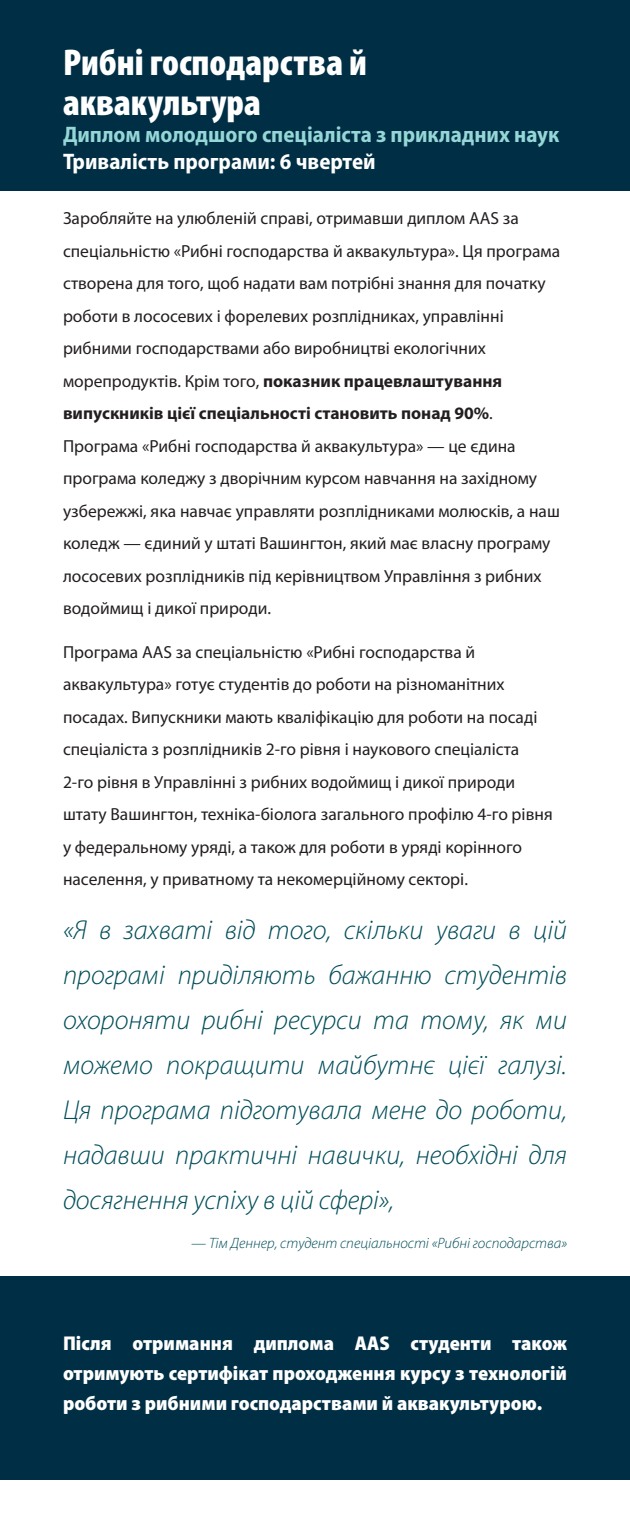
<style>
.page{position:relative;width:630px;height:1530px;background:#fff}
.page>*{position:absolute;margin:0;border:0;box-sizing:border-box;transform-origin:0 0}
.t1{font:900 condensed 37.5px/40px "Myriad Pro";color:#fff}
.BODY{font:italic 300 27.5px/45px "Myriad Pro";color:#004d59;text-align:justify}
.t2{font:700 semi-condensed 22.5px "Myriad Pro";color:#95d6d6}
.DEGREE-DETAIL{font:700 semi-condensed 22.5px "Myriad Pro";color:#fff}
.Body{font:900 semi-condensed 20px/30px "Myriad Pro";color:#fff;text-align:justify}
.Body-2{font:17.5px/32.5px "Myriad Pro";color:#231f20}
.BODY-2{font:italic 300 15px "Myriad Pro";color:#004d59}
.s1{font-weight:700}
</style>
<div class="page">
<div style="left:0;top:1276px;width:630px;height:204px;background:#002f45"></div>
<div style="left:0;top:0;width:630px;height:191px;background:#002f45"></div>
<p class="t1" style="left:63px;top:42px;width:305px">Рибні господарства й аквакультура</p>
<p class="t2" style="left:63px;top:120px;width:498px">Диплом молодшого спеціаліста з прикладних наук</p>
<p class="DEGREE-DETAIL" style="left:63px;top:147px;width:314px">Тривалість програми: 6 чвертей</p>
<p class="Body-2" style="left:63px;top:202px;width:499px">Заробляйте на улюбленій справі, отримавши диплом AAS за спеціальністю «Рибні господарства й аквакультура». Ця програма створена для того, щоб надати вам потрібні знання для початку роботи в лососевих і форелевих розплідниках, управлінні рибними господарствами або виробництві екологічних морепродуктів. Крім того, <span class="s1">показник працевлаштування випускників цієї спеціальності становить понад 90%</span>.<br>Програма «Рибні господарства й аквакультура» — це єдина програма коледжу з дворічним курсом навчання на західному узбережжі, яка навчає управляти розплідниками молюсків, а наш коледж — єдиний у штаті Вашингтон, який має власну програму лососевих розплідників під керівництвом Управління з рибних водоймищ і дикої природи.</p>
<p class="Body-2" style="left:63px;top:635px;width:491px">Програма AAS за спеціальністю «Рибні господарства й аквакультура» готує студентів до роботи на різноманітних посадах. Випускники мають кваліфікацію для роботи на посаді спеціаліста з розплідників 2-го рівня і наукового спеціаліста 2-го рівня в Управлінні з рибних водоймищ і дикої природи штату Вашингтон, техніка-біолога загального профілю 4-го рівня у федеральному уряді, а також для роботи в уряді корінного населення, у приватному та некомерційному секторі.</p>
<p class="BODY" style="left:63px;top:907px;width:506px">«Я в захваті від того, скільки уваги в цій програмі приділяють бажанню студентів охороняти рибні ресурси та тому, як ми можемо покращити майбутнє цієї галузі.<br>Ця програма підготувала мене до роботи, надавши практичні навички, необхідні для досягнення успіху в цій сфері»,</p>
<p class="BODY-2" style="left:191px;top:1234px;width:377px">— Тім Деннер, студент спеціальності «Рибні господарства»</p>
<p class="Body" style="left:63px;top:1327px;width:506px">Після отримання диплома AAS студенти також отримують сертифікат проходження курсу з технологій роботи з рибними господарствами й аквакультурою.</p>
</div>
